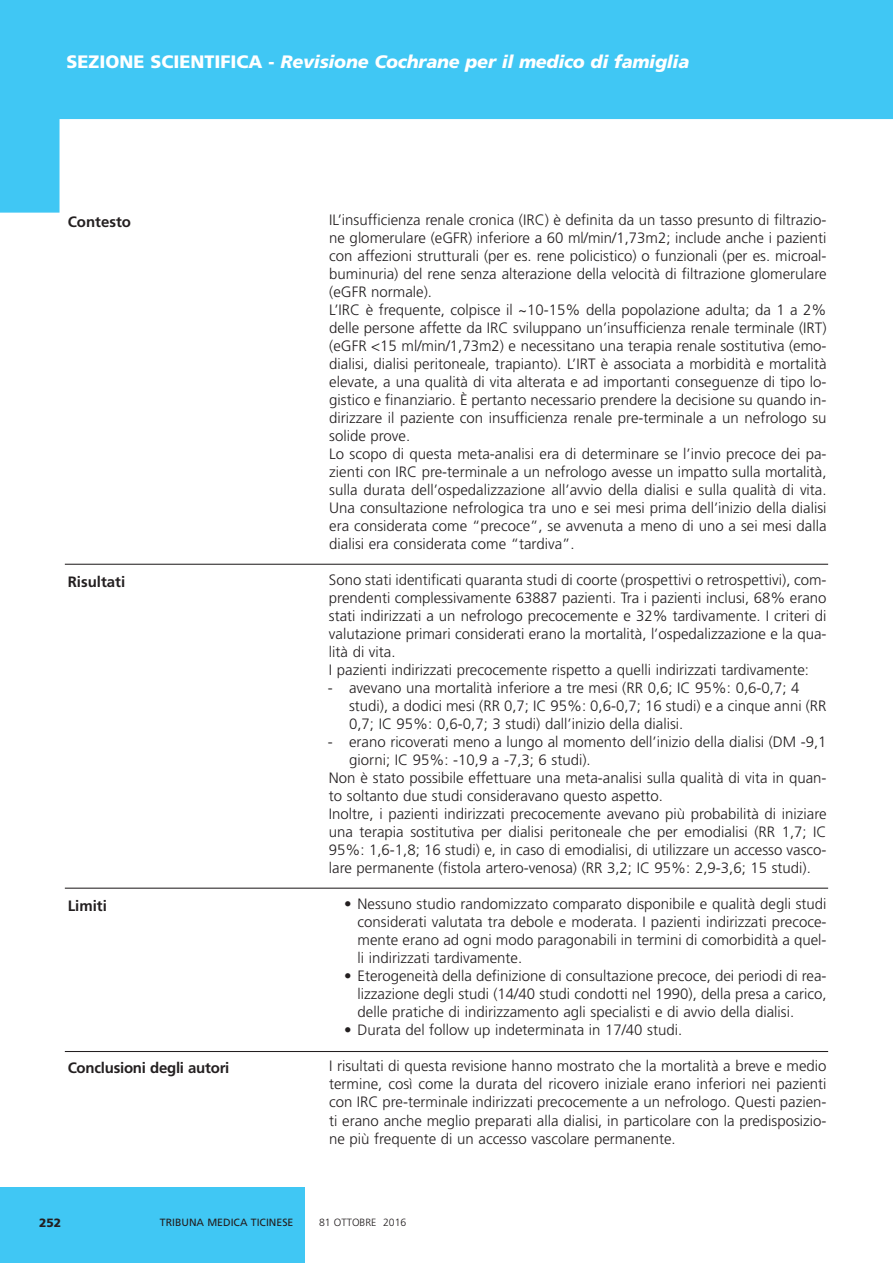
<style>
.page{position:relative;width:893px;height:1263px;background:#fff}
.page>*{position:absolute;margin:0;border:0;box-sizing:border-box;transform-origin:0 0}
.t1{font:italic 900 18px "Frutiger";letter-spacing:-.01em;color:#fff}
.t2{font:300 15px/18px "Frutiger";color:#231f20}
.t3{font:700 15px "Frutiger";color:#231f20}
.t4{font:900 12px "Frutiger";color:#231f20}
.t5{font:10.5px "Frutiger";color:#231f20}
.t6{font:300 10.5px "Frutiger";color:#231f20}
.s1{font-style:normal}
</style>
<div class="page">
<div style="left:0;top:1187px;width:305px;height:76px;background:#40c7f4"></div>
<svg style="left:0;top:0;width:893px;height:213px;fill:#40c7f4"></svg>
<hr style="left:65px;top:564px;width:763px;height:1px;background:#231f20">
<hr style="left:65px;top:888px;width:763px;height:1px;background:#231f20">
<hr style="left:65px;top:1051px;width:763px;height:1px;background:#231f20">
<p class="t1" style="left:66px;top:55px;width:624px"><span class="s1">SEZIONE SCIENTIFICA -</span> Revisione Cochrane per il medico di famiglia</p>
<p class="t3" style="left:68px;top:216px;width:65px">Contesto</p>
<p class="t3" style="left:68px;top:576px;width:59px">Risultati</p>
<p class="t3" style="left:68px;top:900px;width:41px">Limiti</p>
<p class="t3" style="left:68px;top:1062px;width:163px">Conclusioni degli autori</p>
<p class="t2" style="left:329px;top:212px;width:499px">IL’insufficienza renale cronica (IRC) è definita da un tasso presunto di filtrazio&shy;ne glomerulare (eGFR) inferiore a 60 ml/min/1,73m2; include anche i pazienti con affezioni strutturali (per es. rene policistico) o funzionali (per es. microal&shy;buminuria) del rene senza alterazione della velocità di filtrazione glomerulare (eGFR normale).<br>L’IRC è frequente, colpisce il ~10-15% della popolazione adulta; da 1 a 2% delle persone affette da IRC sviluppano un’insufficienza renale terminale (IRT) (eGFR &lt;15 ml/min/1,73m2) e necessitano una terapia renale sostitutiva (emo&shy;dialisi, dialisi peritoneale, trapianto). L’IRT è associata a morbidità e mortalità elevate, a una qualità di vita alterata e ad importanti conseguenze di tipo lo&shy;gistico e finanziario. È pertanto necessario prendere la decisione su quando in&shy;dirizzare il paziente con insufficienza renale pre-terminale a un nefrologo su solide prove.<br>Lo scopo di questa meta-analisi era di determinare se l’invio precoce dei pa&shy;zienti con IRC pre-terminale a un nefrologo avesse un impatto sulla mortalità, sulla durata dell’ospedalizzazione all’avvio della dialisi e sulla qualità di vita.<br>Una consultazione nefrologica tra uno e sei mesi prima dell’inizio della dialisi era considerata come “precoce”, se avvenuta a meno di uno a sei mesi dalla dialisi era considerata come “tardiva”.</p>
<p class="t2" style="left:329px;top:572px;width:499px">Sono stati identificati quaranta studi di coorte (prospettivi o retrospettivi), com&shy;prendenti complessivamente 63887 pazienti. Tra i pazienti inclusi, 68% erano stati indirizzati a un nefrologo precocemente e 32% tardivamente. I criteri di valutazione primari considerati erano la mortalità, l’ospedalizzazione e la qua&shy;lità di vita.<br>I pazienti indirizzati precocemente rispetto a quelli indirizzati tardivamente:</p>
<p class="t2" style="left:349px;top:680px;width:479px;text-indent:-21px">- avevano una mortalità inferiore a tre mesi (RR 0,6; IC 95%: 0,6-0,7; 4 studi), a dodici mesi (RR 0,7; IC 95%: 0,6-0,7; 16 studi) e a cinque anni (RR<br>0,7; IC 95%: 0,6-0,7; 3 studi) dall’inizio della dialisi.</p>
<p class="t2" style="left:328px;top:734px;width:500px">- erano ricoverati meno a lungo al momento dell’inizio della dialisi (DM -9,1</p>
<p class="t2" style="left:349px;top:752px;width:243px">giorni; IC 95%: -10,9 a -7,3; 6 studi).</p>
<p class="t2" style="left:329px;top:770px;width:499px">Non è stato possibile effettuare una meta-analisi sulla qualità di vita in quan-</p>
<p class="t2" style="left:329px;top:788px;width:336px">to soltanto due studi consideravano questo aspetto.</p>
<p class="t2" style="left:329px;top:806px;width:499px">Inoltre, i pazienti indirizzati precocemente avevano più probabilità di iniziare</p>
<p class="t2" style="left:329px;top:824px;width:499px">una terapia sostitutiva per dialisi peritoneale che per emodialisi (RR 1,7; IC</p>
<p class="t2" style="left:329px;top:842px;width:499px">95%: 1,6-1,8; 16 studi) e, in caso di emodialisi, di utilizzare un accesso vasco-</p>
<p class="t2" style="left:329px;top:860px;width:483px">lare permanente (fistola artero-venosa) (RR 3,2; IC 95%: 2,9-3,6; 15 studi).</p>
<p class="t2" style="left:358px;top:896px;width:470px;text-align:justify;text-indent:-13px">• Nessuno studio randomizzato comparato disponibile e qualità degli studi considerati valutata tra debole e moderata. I pazienti indirizzati precoce&shy;mente erano ad ogni modo paragonabili in termini di comorbidità a quel&shy;li indirizzati tardivamente.</p>
<p class="t2" style="left:358px;top:968px;width:470px;text-align:justify;text-indent:-13px">• Eterogeneità della definizione di consultazione precoce, dei periodi di rea&shy;lizzazione degli studi (14/40 studi condotti nel 1990), della presa a carico, delle pratiche di indirizzamento agli specialisti e di avvio della dialisi.</p>
<p class="t2" style="left:344px;top:1022px;width:340px">• Durata del follow up indeterminata in 17/40 studi.</p>
<p class="t2" style="left:329px;top:1058px;width:499px;text-align:justify">I risultati di questa revisione hanno mostrato che la mortalità a breve e medio termine, così come la durata del ricovero iniziale erano inferiori nei pazienti con IRC pre-terminale indirizzati precocemente a un nefrologo. Questi pazien&shy;ti erano anche meglio preparati alla dialisi, in particolare con la predisposizio&shy;ne più frequente di un accesso vascolare permanente.</p>
<p class="t4" style="left:39px;top:1218px;width:24px">252</p>
<p class="t5" style="left:160px;top:1218px;width:135px">TRIBUNA MEDICA TICINESE</p>
<p class="t6" style="left:319px;top:1218px;width:89px">81 OTTOBRE 2016</p>
</div>
